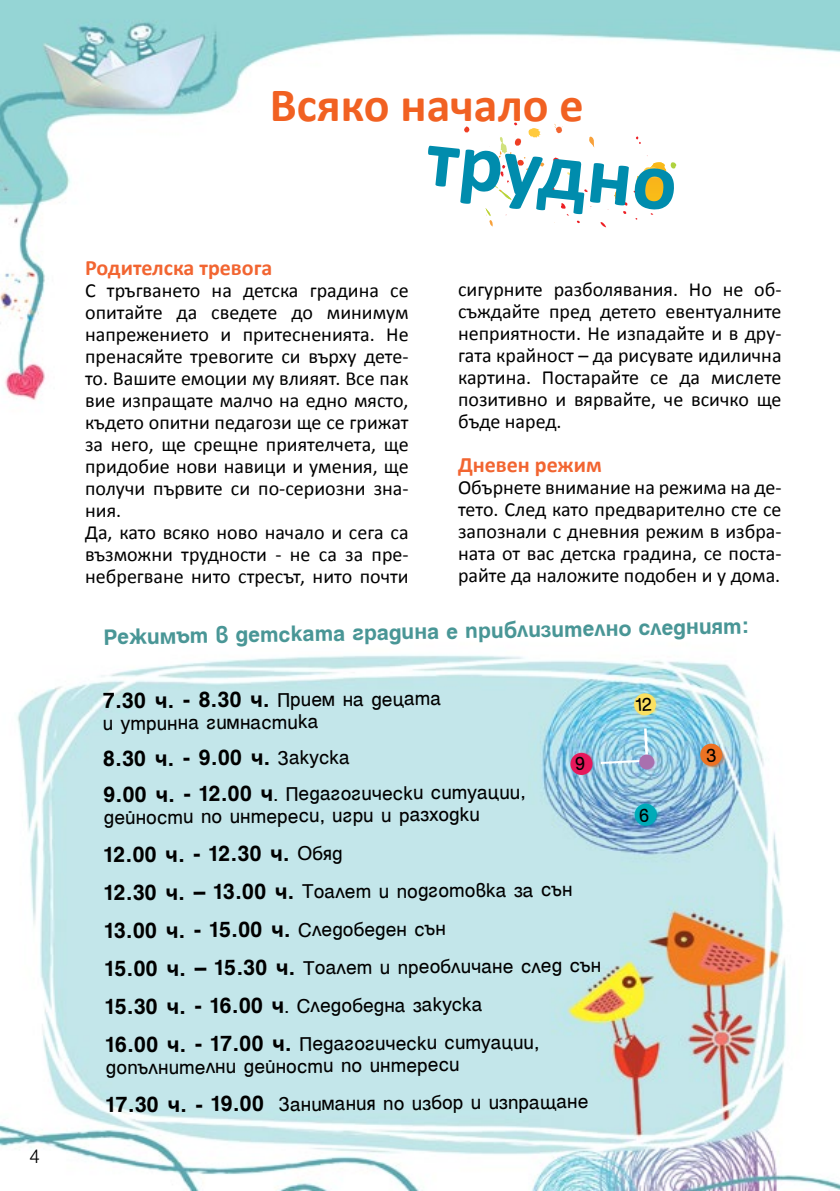
<style>
.page{position:relative;width:840px;height:1191px;background:#fff}
.page>*{position:absolute;margin:0;border:0;box-sizing:border-box;transform-origin:0 0}
.t1{font:700 83.4px "Calibri";color:#008cad}
.t2{font:700 48px "Calibri";color:#f16122}
.t3{font:700 22px "Calibri";color:#f26531}
.t4{font:21px/38.2px "Helen";letter-spacing:-.01em;color:#000}
.t5{font:700 21px "Helen";color:#499696}
.t6{font:300 21px "Helen HS Bg";color:#000}
.t7{font:20px/22px "Calibri";color:#000;text-align:justify}
.s1{font-weight:700}
</style>
<div class="page">
<img style="left:0;top:0;width:839px;height:1191px">
<svg style="left:464px;top:125px;width:5px;height:8px"></svg>
<svg style="left:635px;top:136px;width:6px;height:8px"></svg>
<svg style="left:633px;top:155px;width:43px;height:65px"></svg>
<svg style="left:485px;top:122px;width:142px;height:105px"></svg>
<svg style="left:600px;top:728px;width:48px;height:36px;background:#9cd1e6"></svg>
<div style="left:638px;top:754px;width:16px;height:15px;background:#a970af;border-radius:50%"></div>
<div style="left:633px;top:693px;width:23px;height:22px;background:#fae062;border-radius:50%"></div>
<svg style="left:699px;top:743px;width:23px;height:23px"></svg>
<div style="left:570px;top:752px;width:22px;height:23px;background:#e6175b;border-radius:50%"></div>
<div style="left:634px;top:803px;width:22px;height:23px;background:#00abb8;border-radius:50%"></div>
<svg style="left:706px;top:748px;width:9px;height:13px"></svg>
<p class="t6" style="left:29px;top:1146px;width:12px">4</p>
<h2 class="t2" style="left:270px;top:74px;width:315px">Всяко начало е</h2>
<h1 class="t1" style="left:432px;top:104px;width:253px;rotate:6deg">трудно</h1>
<p class="t3" style="left:85px;top:253px;width:188px">Родителска тревога</p>
<p class="t7" style="left:85px;top:279px;width:325px;text-align:left">С тръгването на детска градина се опитайте да сведете до минимум напрежението и притесненията. Не пренасяйте тревогите си върху дете&shy;то. Вашите емоции му влияят. Все пак вие изпращате малчо на едно място, където опитни педагози ще се грижат за него, ще срещне приятелчета, ще придобие нови навици и умения, ще получи първите си по-сериозни зна&shy;ния.<br>Да, като всяко ново начало и сега са възможни трудности - не са за пре&shy;небрегване нито стресът, нито почти</p>
<p class="t7" style="left:458px;top:278px;width:325px">сигурните разболявания. Но не об&shy;съждайте пред детето евентуалните неприятности. Не изпадайте и в дру&shy;гата крайност – да рисувате идилична картина. Постарайте се да мислете позитивно и вярвайте, че всичко ще бъде наред.</p>
<p class="t3" style="left:458px;top:450px;width:145px">Дневен режим</p>
<p class="t7" style="left:458px;top:476px;width:325px">Обърнете внимание на режима на де&shy;тето. След като предварително сте се запознали с дневния режим в избра&shy;ната от вас детска градина, се поста&shy;райте да наложите подобен и у дома.</p>
<p class="t5" style="left:103px;top:625px;width:649px;rotate:-1deg">Режимът в детската градина е приблизително следният:</p>
<p class="t4" style="left:103px;top:689px;width:340px;line-height:21.8px"><span class="s1">7.30 ч. - 8.30 ч.</span> Прием на децата и утринна гимнастика</p>
<p class="t4" style="left:103px;top:741px;width:424px;line-height:34.2px"><span class="s1">8.30 ч. - 9.00 ч.</span> Закуска<br><span class="s1">9.00 ч. - 12.00 ч</span>. Педагогически ситуации,</p>
<p class="t4" style="left:104px;top:796px;width:378px;line-height:38.8px">дейности по интереси, игри и разходки<br><span class="s1">12.00 ч. - 12.30 ч.</span> Обяд</p>
<p class="t4" style="left:104px;top:870px;width:469px;line-height:40px"><span class="s1">12.30 ч. – 13.00 ч.</span> Тоалет и подготовка за сън<br><span class="s1">13.00 ч. - 15.00 ч.</span> Следобеден сън</p>
<p class="t4" style="left:105px;top:947px;width:497px"><span class="s1">15.00 ч. – 15.30 ч.</span> Тоалет и преобличане след сън<br><span class="s1">15.30 ч. - 16.00 ч</span>. Следобедна закуска<br><span class="s1">16.00 ч. - 17.00 ч.</span> Педагогически ситуации,</p>
<p class="t4" style="left:106px;top:1047px;width:484px;line-height:36.6px">допълнителни дейности по интереси<br><span class="s1">17.30 ч. - 19.00</span> Занимания по избор и изпращане</p>
</div>
